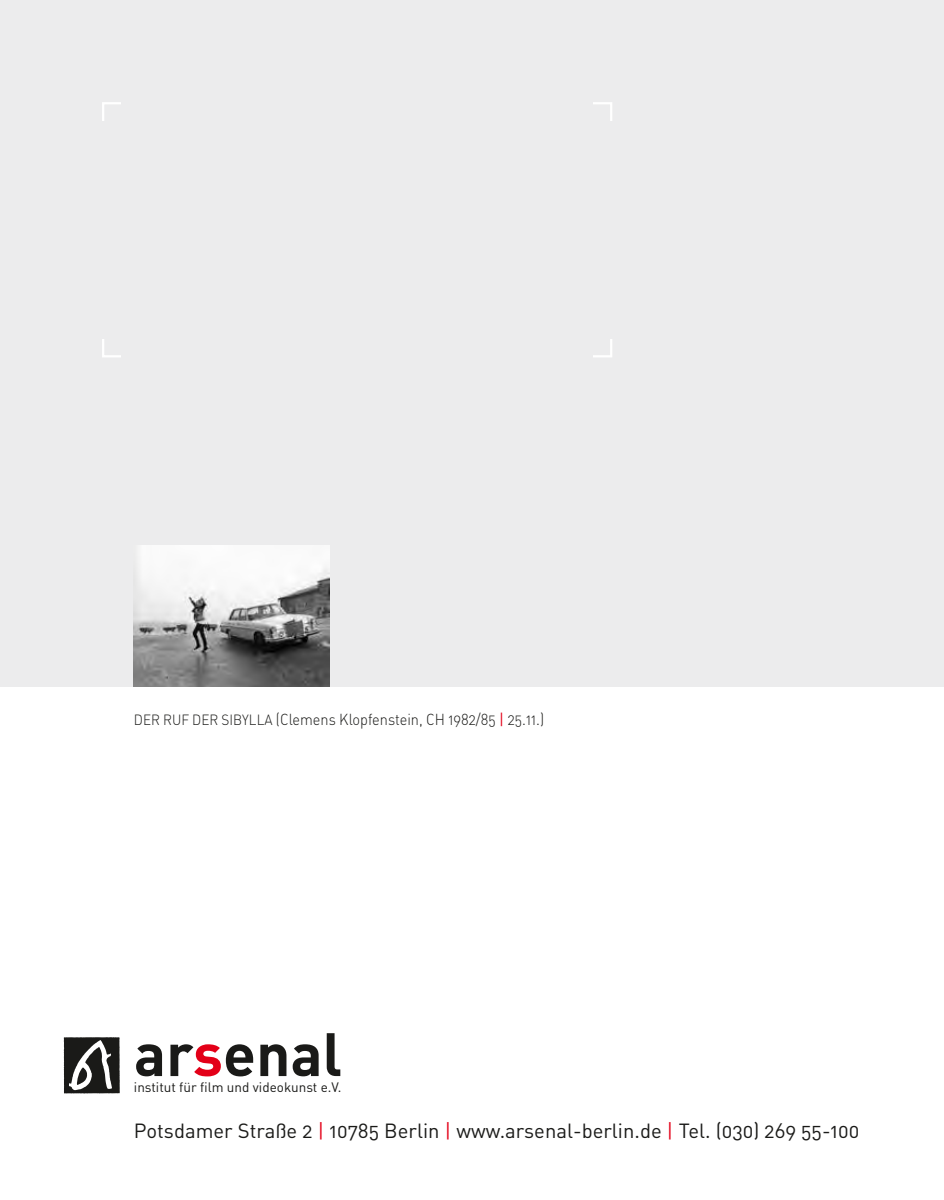
<style>
.page{position:relative;width:944px;height:1200px;background:#fff}
.page>*{position:absolute;margin:0;border:0;box-sizing:border-box;transform-origin:0 0}
.Zeitleiste{font:60.3px "DIN Bold Alternate";color:#1a1a18}
.Zeitleiste-2{font:20.25px "DIN Regular Alternate";color:#1a1a18}
.BU_Titel{font:15.75px "DIN Light Alternate";color:#1a1a18;scale:.92 1}
.Zeitleiste-3{font:13.5px "DIN Regular Alternate";color:#1a1a18}
.s1{font-size:14.62px}
.s2{font-family:"DIN Cond Regular Alternate";color:#e30018}
.s3{color:#e30018}
</style>
<div class="page">
<div style="left:0;top:0;width:944px;height:686px;background:#ececed"></div>
<img style="left:134px;top:545px;width:195px;height:141px">
<svg style="left:63px;top:1037px;width:57px;height:56px"></svg>
<p class="BU_Titel" style="left:134px;top:708px;width:447px"><span class="s1">DER RUF DER SIBYLLA</span> (Clemens Klopfenstein, CH 1982/85 <span class="s2">|</span> 25.11.)</p>
<p class="Zeitleiste" style="left:134px;top:1013px;width:210px">ar<span class="s3">s</span>enal</p>
<p class="Zeitleiste-3" style="left:134px;top:1078px;width:209px">institut für film und videokunst e.V.</p>
<p class="Zeitleiste-2" style="left:134px;top:1116px;width:727px">Potsdamer Straße 2 <span class="s2">|</span> 10785 Berlin <span class="s2">|</span> www.arsenal-berlin.de <span class="s2">|</span> Tel. (030) 269 55-100</p>
</div>
